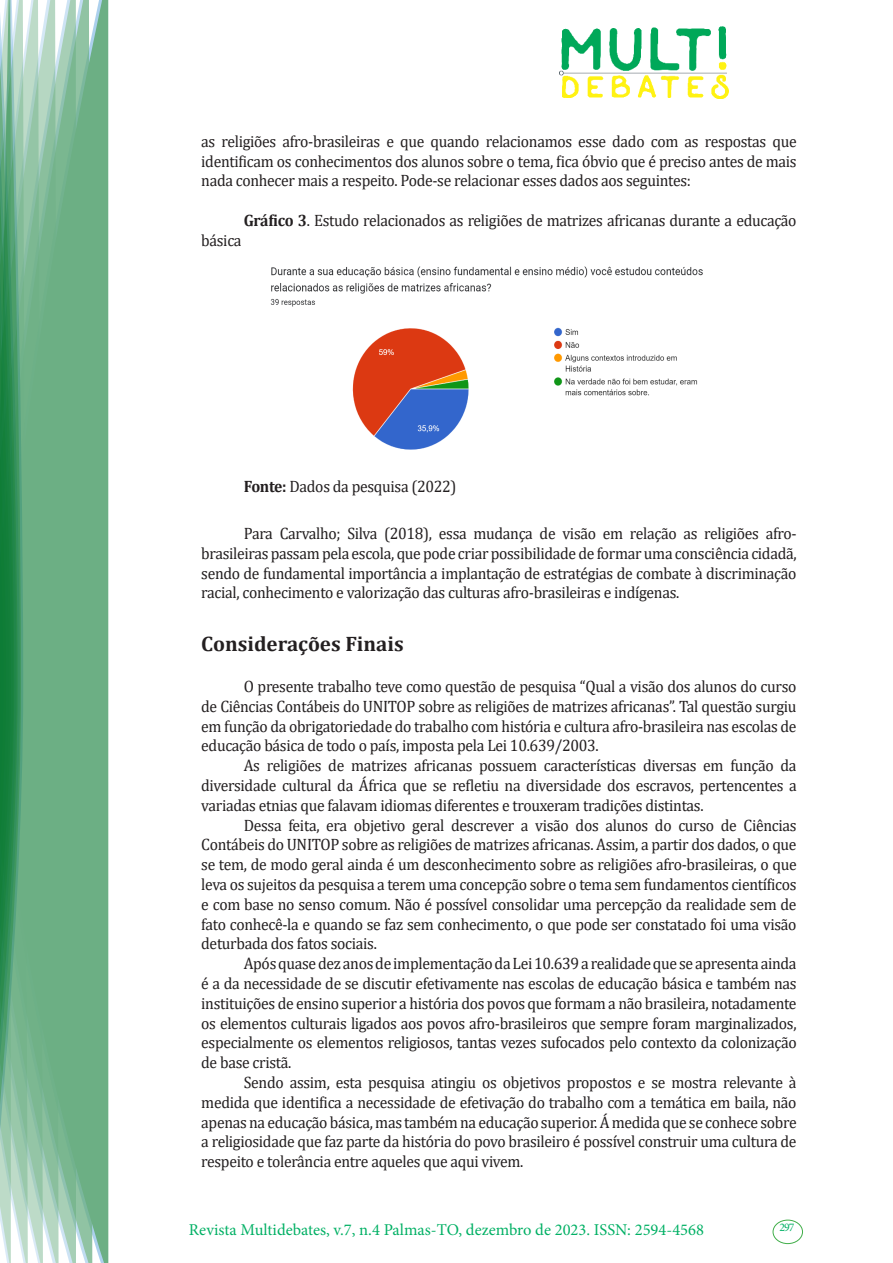
<style>
.page{position:relative;width:893px;height:1263px;background:#fff}
.page>*{position:absolute;margin:0;border:0;box-sizing:border-box;transform-origin:0 0}
.Titulo_2{font:700 21px "Cambria";color:#231f20}
.texto{font:16.5px/19.8px "Cambria";letter-spacing:-.02em;color:#231f20;text-align:justify;scale:.95 1}
.t1{font:16.5px "Minion Pro";color:#00b064}
.t2{font:11.7px "Minion Pro";color:#00b064}
.s1{font-weight:700}
</style>
<div class="page">
<img style="left:559px;top:26px;width:169px;height:72px">
<div style="left:95px;top:0;width:14px;height:1263px;background:#6caf84"></div>
<svg style="left:79px;top:0;width:16px;height:1263px;background:#71b289"></svg>
<svg style="left:62px;top:0;width:17px;height:1263px;background:#75b48c"></svg>
<svg style="left:45px;top:0;width:17px;height:1263px;background:#7cb792"></svg>
<svg style="left:30px;top:0;width:15px;height:1263px;background:#80ba96"></svg>
<svg style="left:0;top:0;width:30px;height:1263px;background:#61a97f"></svg>
<div style="left:772px;top:1219px;width:31px;height:25px;border:1px solid #40ae49;border-radius:50%"></div>
<img style="left:270px;top:266px;width:433px;height:184px">
<p class="texto" style="left:201px;top:131px;width:628px">as religiões afro-brasileiras e que quando relacionamos esse dado com as respostas que identificam os conhecimentos dos alunos sobre o tema, fica óbvio que é preciso antes de mais nada conhecer mais a respeito. Pode-se relacionar esses dados aos seguintes:</p>
<p class="texto" style="left:244px;top:210px;width:583px"><span class="s1">Gráfico 3</span>. Estudo relacionados as religiões de matrizes africanas durante a educação</p>
<p class="texto" style="left:201px;top:230px;width:44px">básica</p>
<p class="texto" style="left:244px;top:476px;width:225px"><span class="s1">Fonte:</span> Dados da pesquisa (2022)</p>
<p class="texto" style="left:201px;top:523px;width:628px;text-indent:43px">Para Carvalho; Silva (2018), essa mudança de visão em relação as religiões afro&shy;brasileiras passam pela escola, que pode criar possibilidade de formar uma consciência cidadã, sendo de fundamental importância a implantação de estratégias de combate à discriminação racial, conhecimento e valorização das culturas afro-brasileiras e indígenas.</p>
<p class="Titulo_2" style="left:201px;top:629px;width:204px">Considerações Finais</p>
<p class="texto" style="left:201px;top:676px;width:628px;text-indent:43px">O presente trabalho teve como questão de pesquisa “Qual a visão dos alunos do curso de Ciências Contábeis do UNITOP sobre as religiões de matrizes africanas”. Tal questão surgiu em função da obrigatoriedade do trabalho com história e cultura afro-brasileira nas escolas de educação básica de todo o país, imposta pela Lei 10.639/2003.</p>
<p class="texto" style="left:201px;top:756px;width:628px;text-indent:43px">As religiões de matrizes africanas possuem características diversas em função da diversidade cultural da África que se refletiu na diversidade dos escravos, pertencentes a variadas etnias que falavam idiomas diferentes e trouxeram tradições distintas.</p>
<p class="texto" style="left:201px;top:815px;width:628px;text-indent:43px">Dessa feita, era objetivo geral descrever a visão dos alunos do curso de Ciências Contábeis do UNITOP sobre as religiões de matrizes africanas. Assim, a partir dos dados, o que se tem, de modo geral ainda é um desconhecimento sobre as religiões afro-brasileiras, o que leva os sujeitos da pesquisa a terem uma concepção sobre o tema sem fundamentos científicos e com base no senso comum. Não é possível consolidar uma percepção da realidade sem de fato conhecê-la e quando se faz sem conhecimento, o que pode ser constatado foi uma visão deturbada dos fatos sociais.</p>
<p class="texto" style="left:201px;top:954px;width:628px;text-indent:43px">Após quase dez anos de implementação da Lei 10.639 a realidade que se apresenta ainda é a da necessidade de se discutir efetivamente nas escolas de educação básica e também nas instituições de ensino superior a história dos povos que formam a não brasileira, notadamente os elementos culturais ligados aos povos afro-brasileiros que sempre foram marginalizados, especialmente os elementos religiosos, tantas vezes sufocados pelo contexto da colonização de base cristã.</p>
<p class="texto" style="left:201px;top:1072px;width:628px;text-indent:43px">Sendo assim, esta pesquisa atingiu os objetivos propostos e se mostra relevante à medida que identifica a necessidade de efetivação do trabalho com a temática em baila, não apenas na educação básica, mas também na educação superior. Á medida que se conhece sobre a religiosidade que faz parte da história do povo brasileiro é possível construir uma cultura de respeito e tolerância entre aqueles que aqui vivem.</p>
<p class="t1" style="left:189px;top:1218px;width:517px">Revista Multidebates, v.7, n.4 Palmas-TO, dezembro de 2023. ISSN: 2594-4568</p>
<p class="t2" style="left:779px;top:1219px;width:16px">297</p>
</div>
